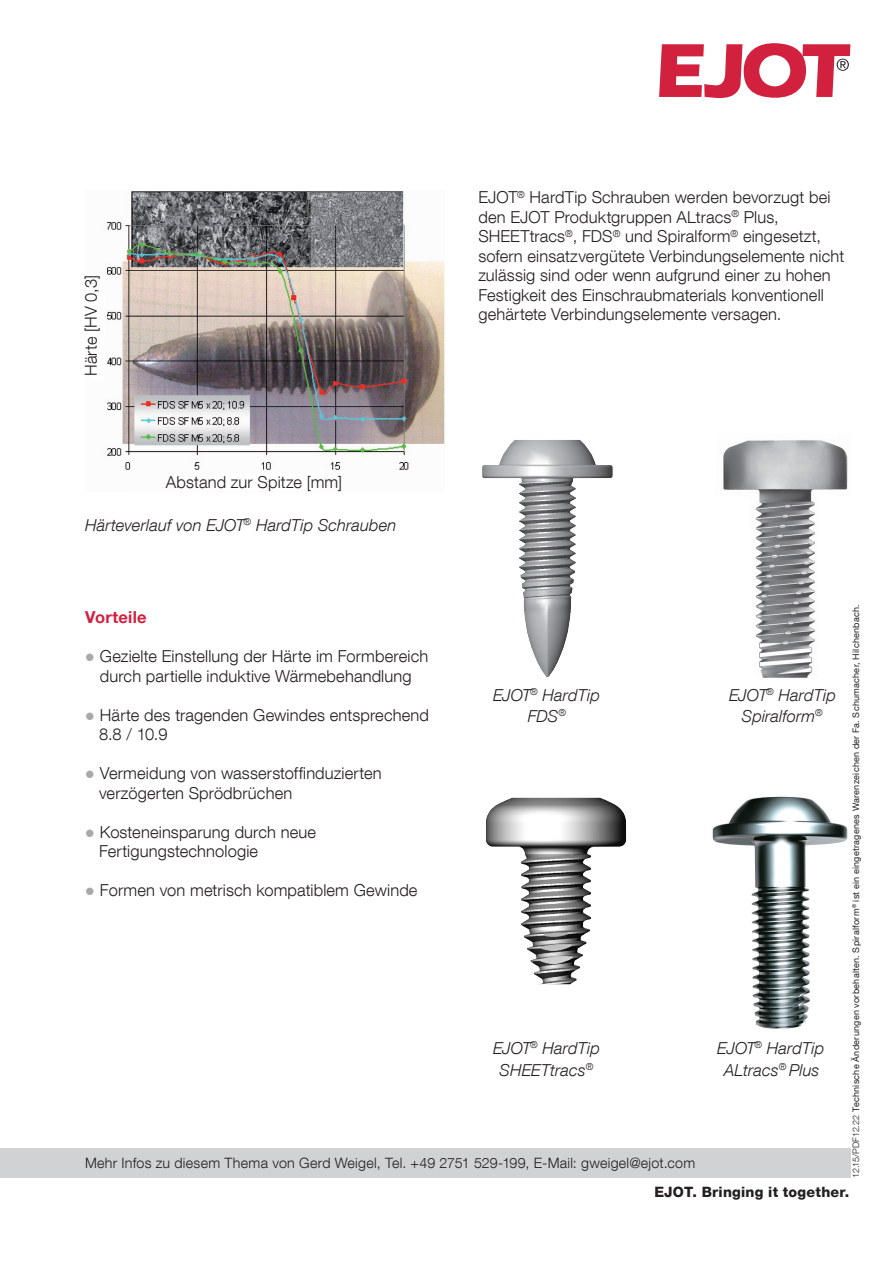
<style>
.page{position:relative;width:893px;height:1263px;background:#fff}
.page>*{position:absolute;margin:0;border:0;box-sizing:border-box;transform-origin:0 0}
.t1{font:300 16.5px/19.5px "Helvetica Neue LT Com";letter-spacing:.01em;color:#231f20}
.t2{font:italic 300 16.5px "Helvetica Neue LT Com";letter-spacing:.005em;color:#231f20}
.t3{font:700 16.5px "Helvetica Neue LT Com";letter-spacing:.015em;color:#d1213e}
.t4{font:300 14.25px "Helvetica Neue LT Com";letter-spacing:.02em;color:#231f20}
.t5{font:800 14.25px "Helvetica Neue LT Com";letter-spacing:.015em;color:#231f20}
.t6{font:italic 300 9.6px "Helvetica Neue LT Com";color:#231f20}
.t7{font:9px "Helvetica Neue LT Com";letter-spacing:.03em;color:#231f20}
.s1{color:#a8a9ad}
.s2{font-weight:300}
</style>
<div class="page">
<img style="left:486px;top:797px;width:105px;height:187px">
<img style="left:712px;top:796px;width:136px;height:233px">
<img style="left:723px;top:440px;width:125px;height:238px">
<img style="left:482px;top:440px;width:43px;height:83px">
<img style="left:107px;top:191px;width:337px;height:279px">
<div style="left:0;top:1148px;width:850px;height:30px;background:#d1d2d4"></div>
<svg style="left:659px;top:43px;width:191px;height:55px"></svg>
<p class="t1" style="left:81px;top:376px;width:102px;rotate:-90deg">Härte [HV 0,3]</p>
<p class="t1" style="left:166px;top:472px;width:178px">Abstand zur Spitze [mm]</p>
<p class="t2" style="left:85px;top:515px;width:313px">Härteverlauf von EJOT<sup>®</sup> HardTip Schrauben</p>
<p class="t1" style="left:478px;top:187px;width:367px">EJOT<sup>®</sup> HardTip Schrauben werden bevorzugt bei den EJOT Produktgruppen ALtracs<sup>®</sup> Plus, SHEETtracs<sup>®</sup>, FDS<sup>®</sup> und Spiralform<sup>®</sup> eingesetzt, sofern einsatzvergütete Verbindungselemente nicht zulässig sind oder wenn aufgrund einer zu hohen Festigkeit des Einschraubmaterials konventionell gehärtete Verbindungselemente versagen.</p>
<p class="t3" style="left:85px;top:607px;width:63px">Vorteile</p>
<p class="t1" style="left:85px;top:646px;width:345px;text-align:center"><span class="s1">●</span> Gezielte Einstellung der Härte im Formbereich durch partielle induktive Wärmebehandlung</p>
<p class="t1" style="left:99px;top:705px;width:331px;text-indent:-14px"><span class="s1">●</span> Härte des tragenden Gewindes entsprechend<br>8.8 / 10.9</p>
<p class="t1" style="left:99px;top:763px;width:284px;text-indent:-14px"><span class="s1">●</span> Vermeidung von wasserstoffinduzierten verzögerten Sprödbrüchen</p>
<p class="t1" style="left:99px;top:822px;width:219px;text-indent:-14px"><span class="s1">●</span> Kosteneinsparung durch neue<br>Fertigungstechnologie</p>
<p class="t1" style="left:85px;top:880px;width:334px"><span class="s1">●</span> Formen von metrisch kompatiblem Gewinde</p>
<p class="t2" style="left:493px;top:685px;width:108px">EJOT<sup>®</sup> HardTip</p>
<p class="t2" style="left:729px;top:685px;width:108px">EJOT<sup>®</sup> HardTip</p>
<p class="t2" style="left:528px;top:706px;width:40px">FDS<sup>®</sup></p>
<p class="t2" style="left:742px;top:706px;width:83px">Spiralform<sup>®</sup></p>
<p class="t2" style="left:493px;top:1038px;width:108px">EJOT<sup>®</sup> HardTip</p>
<p class="t2" style="left:717px;top:1038px;width:108px">EJOT<sup>®</sup> HardTip</p>
<p class="t2" style="left:500px;top:1060px;width:88px">SHEETtracs</p>
<p class="t6" style="left:586px;top:1061px;width:9px">®</p>
<p class="t2" style="left:724px;top:1060px;width:97px">ALtracs<sup>®</sup> Plus</p>
<p class="t4" style="left:85px;top:1154px;width:612px">Mehr Infos zu diesem Thema von Gerd Weigel, Tel. +49 2751 529-199, E-Mail: gweigel@ejot.com</p>
<p class="t7" style="left:850px;top:1178px;width:575px;rotate:-90deg"><span class="s2">12.15/PDF12.22</span> Technische Änderungen vorbehalten. Spiralform<sup>®</sup> ist ein eingetragenes Warenzeichen der Fa. Schumacher, Hilchenbach.</p>
<p class="t5" style="left:654px;top:1184px;width:197px">EJOT. Bringing it together.</p>
</div>
